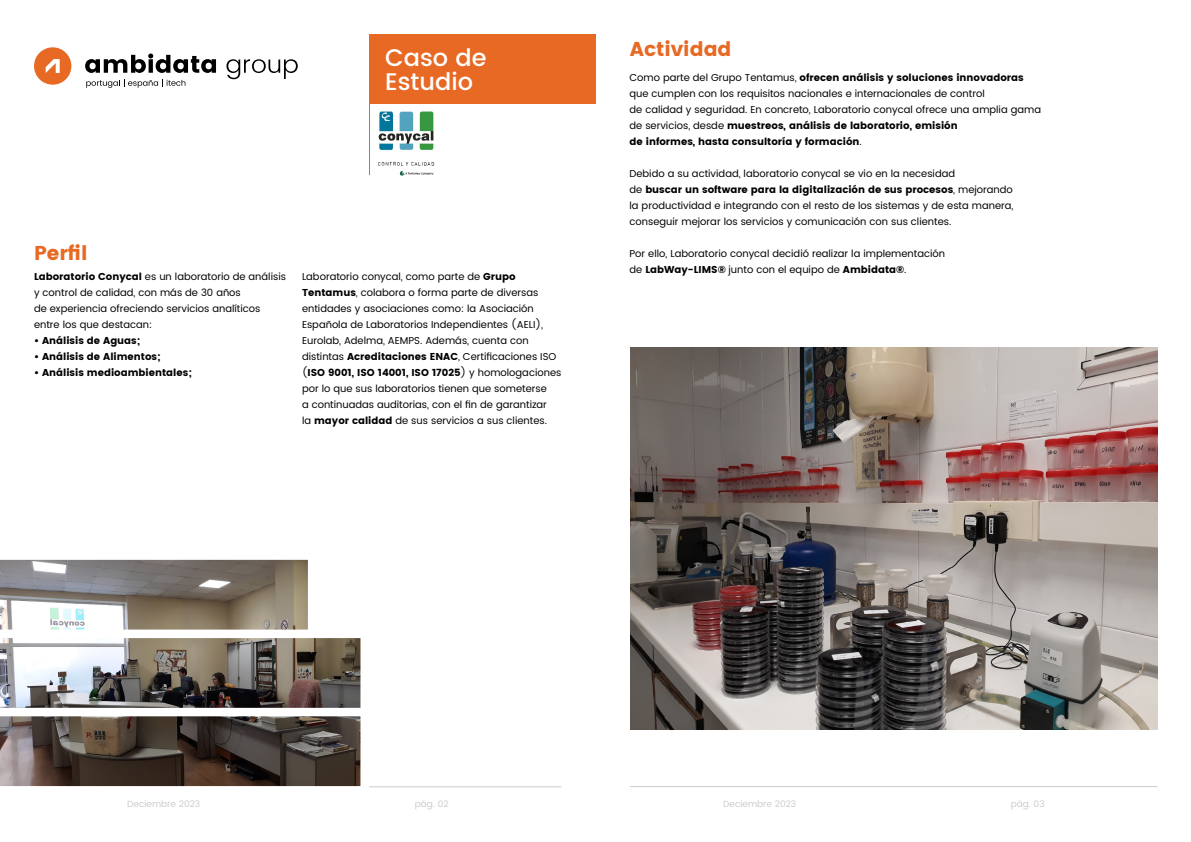
<style>
.page{position:relative;width:1191px;height:842px;background:#fff}
.page>*{position:absolute;margin:0;border:0;box-sizing:border-box;transform-origin:0 0}
.t1{font:500 24px/24px "Poppins";color:#fff}
.t2{font:20px "Poppins";color:#e76924}
.t3{font:10px/16px "Poppins";color:#000}
.t4{font:10px "Poppins";color:#000}
.t5{font:9px "Poppins";color:#ccc}
.s1{font-style:inherit}
</style>
<div class="page">
<img style="left:0;top:560px;width:360px;height:226px">
<svg style="left:85px;top:54px;width:131px;height:19px"></svg>
<svg style="left:226px;top:59px;width:72px;height:20px"></svg>
<svg style="left:86px;top:79px;width:99px;height:9px"></svg>
<svg style="left:34px;top:47px;width:37px;height:38px"></svg>
<hr style="left:369px;top:786px;width:192px;height:1px;background:#ccc">
<hr style="left:630px;top:786px;width:527px;height:1px;background:#ccc">
<div style="left:369px;top:34px;width:226px;height:70px;background:#e76924"></div>
<hr style="left:369px;top:34px;width:1px;height:141px;background:#e76924">
<img style="left:378px;top:111px;width:57px;height:64px">
<img style="left:630px;top:347px;width:527px;height:383px">
<p class="t1" style="left:385px;top:46px;width:103px">Caso de<br>Estudio</p>
<p class="t2" style="left:34px;top:242px;width:55px">Perfil</p>
<p class="t3" style="left:34px;top:269px;width:253px"><span class="s1">Laboratorio Conycal</span> es un laboratorio de análisis y control de calidad, con más de 30 años</p>
<p class="t3" style="left:34px;top:301px;width:228px">de experiencia ofreciendo servicios analíticos</p>
<p class="t3" style="left:34px;top:317px;width:120px">entre los que destacan:</p>
<p class="t4" style="left:34px;top:335px;width:108px">• Análisis de Aguas;</p>
<p class="t4" style="left:34px;top:351px;width:128px">• Análisis de Alimentos;</p>
<p class="t4" style="left:34px;top:367px;width:159px">• Análisis medioambientales;</p>
<p class="t3" style="left:302px;top:269px;width:261px">Laboratorio conycal, como parte de <span class="s1">Grupo Tentamus</span>, colabora o forma parte de diversas entidades y asociaciones como: la Asociación Española de Laboratorios Independientes (AELI), Eurolab, Adelma, AEMPS. Además, cuenta con distintas <span class="s1">Acreditaciones ENAC</span>, Certificaciones ISO (<span class="s1">ISO 9001, ISO 14001, ISO 17025</span>) y homologaciones por lo que sus laboratorios tienen que someterse</p>
<p class="t3" style="left:302px;top:397px;width:246px">a continuadas auditorias, con el fin de garantizar</p>
<p class="t3" style="left:302px;top:413px;width:246px">la <span class="s1">mayor calidad</span> de sus servicios a sus clientes.</p>
<p class="t2" style="left:630px;top:38px;width:103px">Actividad</p>
<p class="t3" style="left:629px;top:70px;width:396px">Como parte del Grupo Tentamus, <span class="s1">ofrecen análisis y soluciones innovadoras </span>que cumplen con los requisitos nacionales e internacionales de control</p>
<p class="t3" style="left:629px;top:102px;width:413px">de calidad y seguridad. En concreto, Laboratorio conycal ofrece una amplia gama de servicios, desde <span class="s1">muestreos, análisis de laboratorio, emisión</span></p>
<p class="t4" style="left:629px;top:135px;width:234px">de informes, hasta consultoría y formación<span class="s1">.</span></p>
<p class="t3" style="left:629px;top:166px;width:327px">Debido a su actividad, laboratorio conycal se vio en la necesidad</p>
<p class="t4" style="left:629px;top:183px;width:385px"><span class="s1">de</span> buscar un software para la digitalización de sus procesos<span class="s1">, mejorando</span></p>
<p class="t3" style="left:629px;top:198px;width:385px">la productividad e integrando con el resto de los sistemas y de esta manera, conseguir mejorar los servicios y comunicación con sus clientes.</p>
<p class="t3" style="left:629px;top:246px;width:317px">Por ello, Laboratorio conycal decidió realizar la implementación</p>
<p class="t3" style="left:629px;top:262px;width:278px">de <span class="s1">LabWay-LIMS®</span> junto con el equipo de <span class="s1">Ambidata®</span>.</p>
<p class="t5" style="left:127px;top:797px;width:74px">Deciembre 2023</p>
<p class="t5" style="left:415px;top:797px;width:35px">pág. 02</p>
<p class="t5" style="left:723px;top:797px;width:74px">Deciembre 2023</p>
<p class="t5" style="left:1010px;top:797px;width:35px">pág. 03</p>
</div>
